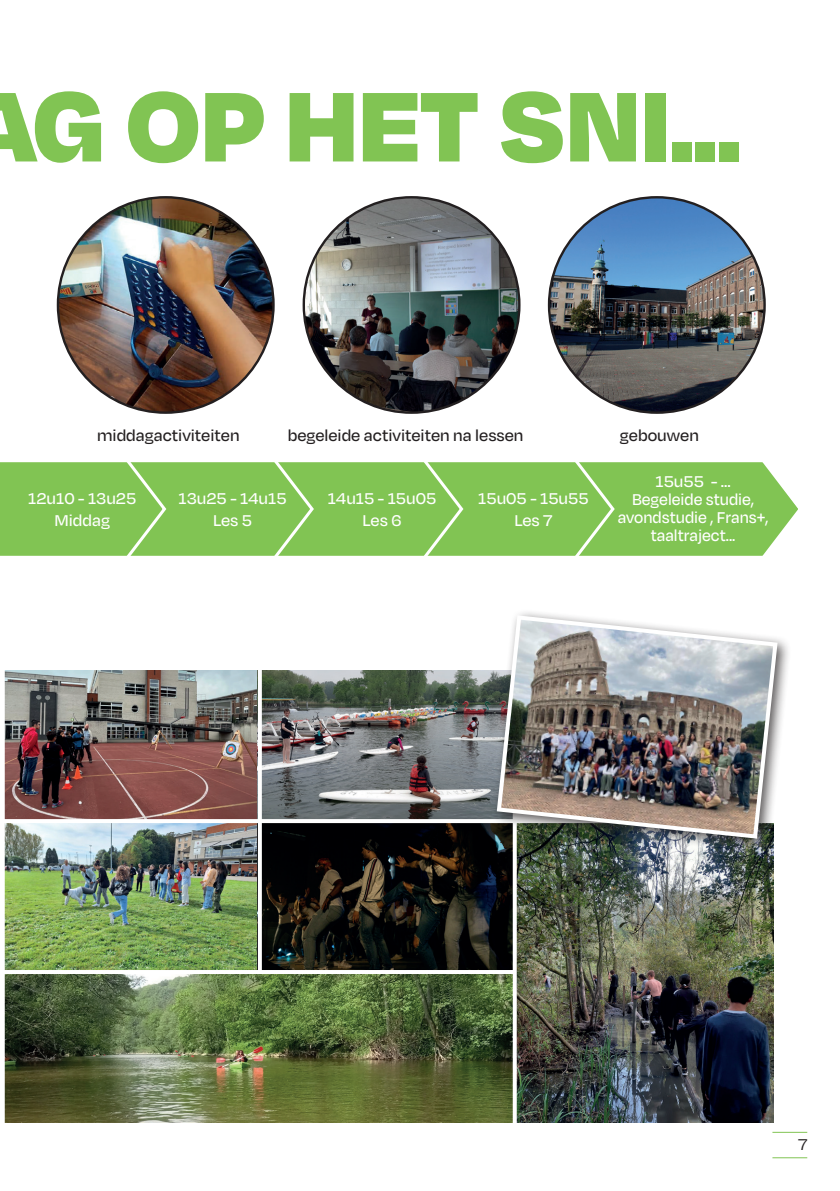
<style>
.page{position:relative;width:840px;height:1191px;background:#fff}
.page>*{position:absolute;margin:0;border:0;box-sizing:border-box;transform-origin:0 0}
.t1{font:900 114px "Degular";color:#81c453}
.t2{font:500 18px/21.6px "Degular";color:#fff;text-align:center}
.t3{font:500 18px "Degular";color:#231f20}
.t4{font:18px "Degular";color:#231f20}
</style>
<div class="page">
<hr style="left:772px;top:1131px;width:34px;height:1px;background:#81c453">
<hr style="left:772px;top:1157px;width:34px;height:1px;background:#81c453">
<div style="left:0;top:462px;width:749px;height:94px;background:#81c453"></div>
<svg style="left:114px;top:462px;width:54px;height:94px;background:#8ac85f"></svg>
<svg style="left:749px;top:462px;width:49px;height:94px"></svg>
<svg style="left:562px;top:462px;width:54px;height:94px;background:#8ac85f"></svg>
<svg style="left:411px;top:462px;width:54px;height:94px;background:#8ac85f"></svg>
<svg style="left:262px;top:462px;width:53px;height:94px;background:#8ac85f"></svg>
<img style="left:58px;top:197px;width:215px;height:215px;border-radius:108px">
<img style="left:303px;top:197px;width:216px;height:215px;border-radius:108px">
<img style="left:548px;top:197px;width:216px;height:215px;border-radius:108px">
<img style="left:5px;top:670px;width:507px;height:453px">
<img style="left:516px;top:852px;width:256px;height:271px">
<hr style="left:0;top:970px;width:515px;height:4px;background:#fff">
<svg style="left:5px;top:819px;width:485px;height:4px"></svg>
<svg style="left:512px;top:852px;width:1px;height:271px"></svg>
<svg style="left:258px;top:670px;width:4px;height:300px"></svg>
<div style="left:490px;top:609px;width:301px;height:243px;background:#231f20;opacity:.75"></div>
<img style="left:494px;top:613px;width:285px;height:228px">
<h1 class="t1" style="left:-34px;top:51px;width:775px">AG OP HET SNI...</h1>
<p class="t3" style="left:97px;top:424px;width:144px">middagactiviteiten</p>
<p class="t3" style="left:287px;top:424px;width:237px">begeleide activiteiten na lessen</p>
<p class="t3" style="left:619px;top:424px;width:80px">gebouwen</p>
<p class="t2" style="left:617px;top:471px;width:152px;line-height:18px">15u55 - ...<br>Begeleide studie, avondstudie , Frans+, taaltraject...</p>
<p class="t2" style="left:28px;top:487px;width:110px">12u10 - 13u25<br>Middag</p>
<p class="t2" style="left:328px;top:487px;width:110px">14u15 - 15u05<br>Les 6</p>
<p class="t2" style="left:478px;top:487px;width:112px">15u05 - 15u55<br>Les 7</p>
<p class="t2" style="left:178px;top:487px;width:109px">13u25 - 14u15<br>Les 5</p>
<p class="t4" style="left:797px;top:1133px;width:11px">7</p>
</div>
